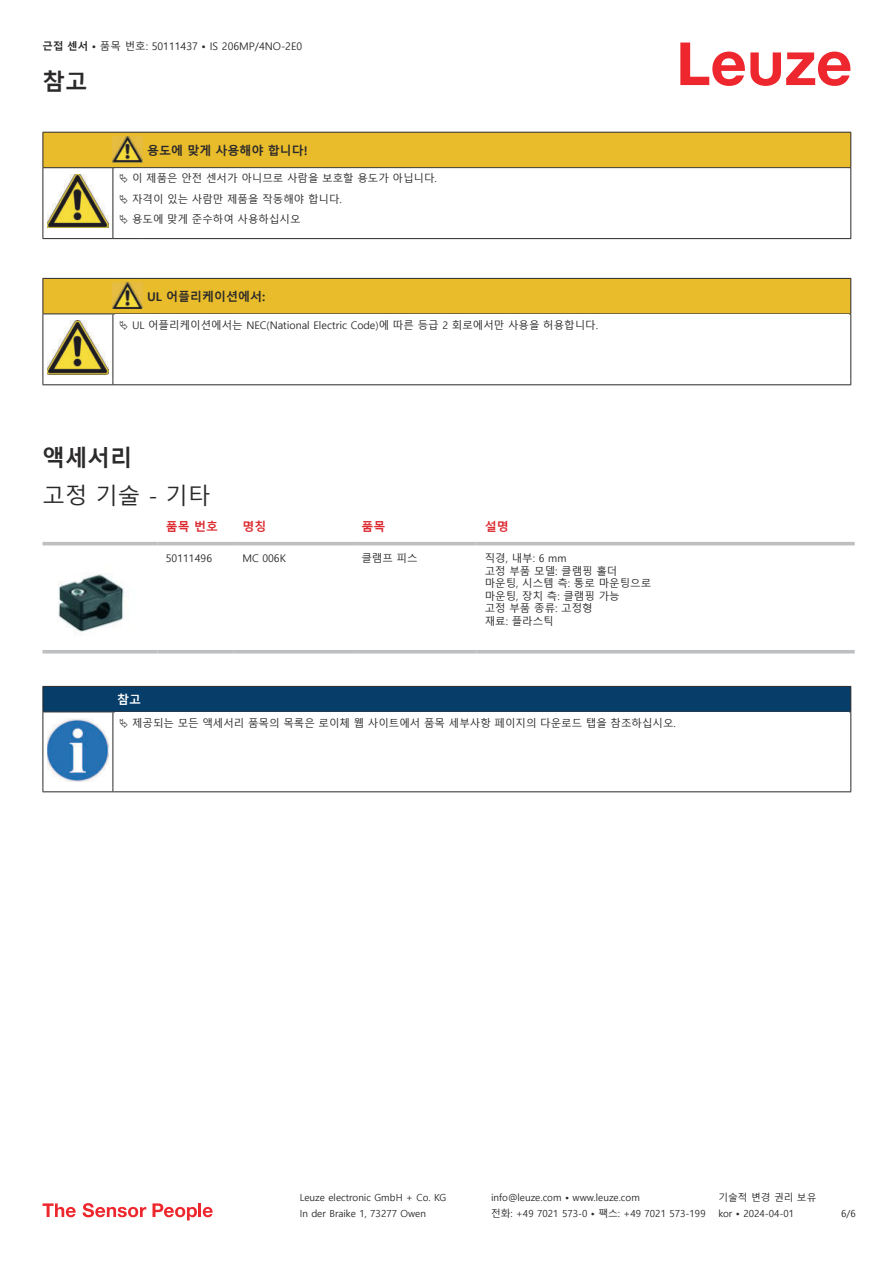
<style>
.page{position:relative;width:893px;height:1263px;background:#fff}
.page>*{position:absolute;margin:0;border:0;box-sizing:border-box;transform-origin:0 0}
.t1{font:22.5px "Malgun Gothic";color:#2b292a}
.t2{font:700 22.5px "Malgun Gothic";color:#2b292a}
.t3{font:700 12px "Malgun Gothic";color:#2b292a}
.t4{font:700 12px "Malgun Gothic";color:#db2a30}
.t5{font:700 12px "Malgun Gothic";color:#fff}
.t6{font:10.5px/12.6px "Malgun Gothic";color:#2b292a}
.t7{font:9.75px "Malgun Gothic";color:#2b292a}
.s1{font-weight:700}
</style>
<div class="page">
<svg style="left:680px;top:43px;width:170px;height:43px"></svg>
<svg style="left:43px;top:545px;width:812px;height:109px"></svg>
<hr style="left:43px;top:542px;width:114px;height:3px;background:#bdbfc1">
<hr style="left:157px;top:542px;width:77px;height:3px;background:#bdbfc1">
<hr style="left:234px;top:542px;width:119px;height:3px;background:#bdbfc1">
<hr style="left:353px;top:542px;width:123px;height:3px;background:#bdbfc1">
<hr style="left:476px;top:542px;width:379px;height:3px;background:#bdbfc1">
<hr style="left:43px;top:650px;width:114px;height:3px;background:#bdbfc1">
<hr style="left:157px;top:650px;width:77px;height:3px;background:#bdbfc1">
<hr style="left:234px;top:650px;width:119px;height:3px;background:#bdbfc1">
<hr style="left:353px;top:650px;width:123px;height:3px;background:#bdbfc1">
<hr style="left:476px;top:650px;width:379px;height:3px;background:#bdbfc1">
<img style="left:43px;top:550px;width:97px;height:97px">
<div style="left:43px;top:686px;width:808px;height:26px;background:#063d69"></div>
<hr style="left:113px;top:711px;width:738px;height:1px;background:#2b292a">
<hr style="left:43px;top:712px;width:1px;height:75px;background:#2b292a">
<hr style="left:113px;top:712px;width:1px;height:75px;background:#2b292a">
<hr style="left:850px;top:712px;width:1px;height:75px;background:#2b292a">
<hr style="left:43px;top:791px;width:70px;height:1px;background:#2b292a">
<hr style="left:113px;top:791px;width:738px;height:1px;background:#2b292a">
<img style="left:47px;top:718px;width:61px;height:63px">
<svg style="left:43px;top:1203px;width:33px;height:14px"></svg>
<svg style="left:83px;top:1203px;width:63px;height:14px"></svg>
<svg style="left:153px;top:1203px;width:44px;height:17px"></svg>
<hr style="left:198px;top:1203px;width:3px;height:14px;background:#ed272d">
<svg style="left:203px;top:1207px;width:10px;height:10px"></svg>
<hr style="left:43px;top:238px;width:70px;height:1px;background:#2b292a">
<hr style="left:113px;top:238px;width:30px;height:1px;background:#2b292a">
<hr style="left:143px;top:238px;width:708px;height:1px;background:#2b292a">
<div style="left:44px;top:279px;width:806px;height:34px;background:#e8bc2a"></div>
<hr style="left:43px;top:278px;width:70px;height:1px;background:#2b292a">
<hr style="left:43px;top:279px;width:1px;height:34px;background:#2b292a">
<hr style="left:43px;top:313px;width:70px;height:1px;background:#2b292a">
<hr style="left:113px;top:278px;width:30px;height:1px;background:#2b292a">
<hr style="left:113px;top:313px;width:30px;height:1px;background:#2b292a">
<hr style="left:143px;top:278px;width:708px;height:1px;background:#2b292a">
<hr style="left:850px;top:279px;width:1px;height:34px;background:#2b292a">
<hr style="left:143px;top:313px;width:708px;height:1px;background:#2b292a">
<hr style="left:43px;top:314px;width:1px;height:66px;background:#2b292a">
<hr style="left:113px;top:314px;width:1px;height:66px;background:#2b292a">
<hr style="left:850px;top:314px;width:1px;height:66px;background:#2b292a">
<hr style="left:43px;top:384px;width:70px;height:1px;background:#2b292a">
<hr style="left:113px;top:384px;width:30px;height:1px;background:#2b292a">
<hr style="left:143px;top:384px;width:708px;height:1px;background:#2b292a">
<img style="left:113px;top:283px;width:30px;height:26px">
<img style="left:47px;top:320px;width:61px;height:54px">
<svg style="left:43px;top:132px;width:808px;height:106px"></svg>
<p class="t6" style="left:43px;top:40px;width:261px"><span class="s1">근접 센서 •</span> 품목 번호: 50111437 <span class="s1">•</span> IS 206MP/4NO-2E0</p>
<h1 class="t2" style="left:43px;top:69px;width:46px">참고</h1>
<p class="t3" style="left:147px;top:144px;width:162px">용도에 맞게 사용해야 합니다!</p>
<p class="t6" style="left:132px;top:169px;width:306px;line-height:20.2px">이 제품은 안전 센서가 아니므로 사람을 보호할 용도가 아닙니다. 자격이 있는 사람만 제품을 작동해야 합니다.<br>용도에 맞게 준수하여 사용하십시오</p>
<p class="t3" style="left:147px;top:290px;width:120px">UL 어플리케이션에서:</p>
<p class="t6" style="left:132px;top:319px;width:467px">UL 어플리케이션에서는 NEC(National Electric Code)에 따른 등급 2 회로에서만 사용을 허용합니다.</p>
<h1 class="t2" style="left:43px;top:444px;width:91px">액세서리</h1>
<h1 class="t1" style="left:43px;top:483px;width:169px">고정 기술 - 기타</h1>
<p class="t4" style="left:166px;top:520px;width:54px">품목 번호</p>
<p class="t4" style="left:242px;top:520px;width:25px">명칭</p>
<p class="t4" style="left:361px;top:520px;width:25px">품목</p>
<p class="t4" style="left:485px;top:520px;width:25px">설명</p>
<p class="t6" style="left:166px;top:552px;width:48px">50111496</p>
<p class="t6" style="left:242px;top:552px;width:45px">MC 006K</p>
<p class="t6" style="left:361px;top:552px;width:58px">클램프 피스</p>
<p class="t6" style="left:485px;top:552px;width:168px">직경, 내부: 6 mm<br>고정 부품 모델: 클램핑 홀더 마운팅, 시스템 측: 통로 마운팅으로 마운팅, 장치 측: 클램핑 가능<br>고정 부품 종류: 고정형<br>재료: 플라스틱</p>
<p class="t5" style="left:117px;top:693px;width:25px">참고</p>
<p class="t6" style="left:132px;top:717px;width:545px">제공되는 모든 액세서리 품목의 목록은 로이체 웹 사이트에서 품목 세부사항 페이지의 다운로드 탭을 참조하십시오.</p>
<p class="t7" style="left:300px;top:1192px;width:148px">Leuze electronic GmbH + Co. KG</p>
<p class="t7" style="left:491px;top:1192px;width:150px">info@leuze.com • www.leuze.com</p>
<p class="t7" style="left:718px;top:1192px;width:100px">기술적 변경 권리 보유</p>
<p class="t7" style="left:300px;top:1208px;width:128px">In der Braike 1, 73277 Owen</p>
<p class="t7" style="left:491px;top:1208px;width:216px">전화: +49 7021 573-0 • 팩스: +49 7021 573-199</p>
<p class="t7" style="left:718px;top:1208px;width:77px">kor • 2024-04-01</p>
<p class="t7" style="left:841px;top:1208px;width:16px">6/6</p>
</div>
